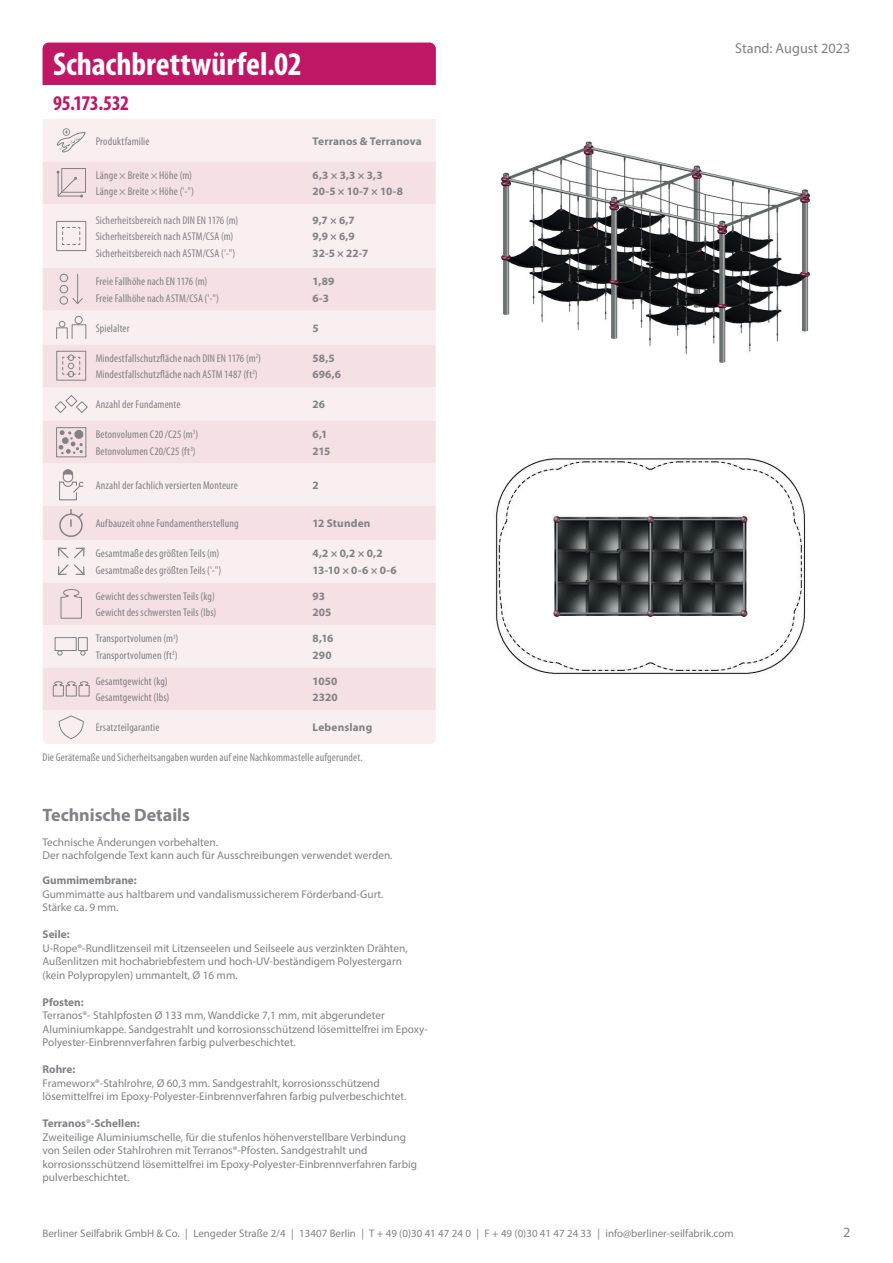
<style>
.page{position:relative;width:893px;height:1263px;background:#fff}
.page>*{position:absolute;margin:0;border:0;box-sizing:border-box;transform-origin:0 0}
.t1{font:700 condensed 33px "Myriad Pro";color:#fff}
.t2{font:700 condensed 21px "Myriad Pro";letter-spacing:-.025em;color:#c01666}
.Ü_Technische_Daten{font:700 18px "Myriad Pro";color:#808285}
.Stand_Datum{font:14.25px "Myriad Pro";color:#808285}
.Fließtext_Technische_Daten{font:11.25px/13.5px "Myriad Pro";color:#808285}
.Datentabelle_Einheiten{font:condensed 11.25px/16.5px "Myriad Pro";letter-spacing:.015em;color:#808285}
.Fließtext_Technische_Daten_Bold{font:700 11.25px/16.5px "Myriad Pro";color:#808285}
.t3{font:10.95px "Myriad Pro";color:#808285}
.s1{font-weight:400}
</style>
<div class="page">
<img style="left:500px;top:141px;width:310px;height:222px">
<img style="left:495px;top:458px;width:311px;height:217px">
<div style="left:43px;top:43px;width:393px;height:42px;background:#c01666"></div>
<div style="left:43px;top:119px;width:393px;height:625px;background:#f9eff1"></div>
<svg style="left:43px;top:162px;width:393px;height:548px;fill:#f5e0e4"></svg>
<svg style="left:57px;top:128px;width:29px;height:26px"></svg>
<div style="left:61px;top:168px;width:25px;height:25px;border:1px solid #808285"></div>
<svg style="left:57px;top:171px;width:26px;height:27px"></svg>
<div style="left:56px;top:221px;width:30px;height:30px;border:1px solid #808285"></div>
<svg style="left:62px;top:227px;width:19px;height:18px"></svg>
<div style="left:60px;top:296px;width:8px;height:9px;border:1px solid #808285;border-radius:50%"></div>
<hr style="left:77px;top:274px;width:1px;height:30px;background:#808285">
<svg style="left:72px;top:297px;width:12px;height:8px"></svg>
<div style="left:60px;top:285px;width:8px;height:8px;border:1px solid #808285;border-radius:50%"></div>
<div style="left:60px;top:274px;width:8px;height:8px;border:1px solid #808285;border-radius:50%"></div>
<svg style="left:59px;top:321px;width:6px;height:6px"></svg>
<div style="left:56px;top:327px;width:12px;height:12px;border:1px solid #808285"></div>
<div style="left:72px;top:324px;width:14px;height:15px;border:1px solid #808285"></div>
<div style="left:75px;top:316px;width:8px;height:8px;border:1px solid #808285;border-radius:50%"></div>
<div style="left:56px;top:351px;width:30px;height:30px;border:1px solid #808285"></div>
<svg style="left:62px;top:355px;width:18px;height:22px"></svg>
<svg style="left:54px;top:394px;width:34px;height:20px"></svg>
<div style="left:56px;top:427px;width:30px;height:30px;border:1px solid #808285"></div>
<svg style="left:59px;top:430px;width:24px;height:24px"></svg>
<svg style="left:58px;top:469px;width:26px;height:32px"></svg>
<svg style="left:59px;top:509px;width:24px;height:28px"></svg>
<svg style="left:57px;top:546px;width:29px;height:30px"></svg>
<svg style="left:60px;top:589px;width:22px;height:30px"></svg>
<div style="left:55px;top:637px;width:22px;height:14px;border:1px solid #808285"></div>
<div style="left:78px;top:637px;width:10px;height:14px;border:1px solid #808285"></div>
<svg style="left:57px;top:650px;width:6px;height:5px"></svg>
<svg style="left:80px;top:650px;width:6px;height:5px"></svg>
<svg style="left:53px;top:681px;width:37px;height:16px"></svg>
<svg style="left:58px;top:715px;width:26px;height:24px"></svg>
<p class="t1" style="left:53px;top:43px;width:250px">Schachbrettwürfel.02</p>
<p class="t2" style="left:53px;top:90px;width:77px">95.173.532</p>
<p class="Datentabelle_Einheiten" style="left:96px;top:132px;width:55px">Produktfamilie</p>
<p class="Fließtext_Technische_Daten_Bold" style="left:313px;top:132px;width:111px">Terranos &amp; Terranova</p>
<p class="Datentabelle_Einheiten" style="left:96px;top:167px;width:100px">Länge × Breite × Höhe (m)<br>Länge × Breite × Höhe ('-")</p>
<p class="Fließtext_Technische_Daten_Bold" style="left:313px;top:166px;width:92px">6,3 × 3,3 × 3,3<br>20-5 × 10-7 × 10-8</p>
<p class="Datentabelle_Einheiten" style="left:96px;top:212px;width:144px">Sicherheitsbereich nach DIN EN 1176 (m)<br>Sicherheitsbereich nach ASTM/CSA (m)<br>Sicherheitsbereich nach ASTM/CSA ('-")</p>
<p class="Fließtext_Technische_Daten_Bold" style="left:313px;top:211px;width:57px">9,7 × 6,7<br>9,9 × 6,9<br>32-5 × 22-7</p>
<p class="Datentabelle_Einheiten" style="left:96px;top:273px;width:125px">Freie Fallhöhe nach EN 1176 (m)<br>Freie Fallhöhe nach ASTM/CSA ('-")</p>
<p class="Fließtext_Technische_Daten_Bold" style="left:313px;top:273px;width:23px">1,89<br>6-3</p>
<p class="Datentabelle_Einheiten" style="left:96px;top:320px;width:36px">Spielalter</p>
<p class="Fließtext_Technische_Daten_Bold" style="left:313px;top:319px;width:8px">5</p>
<p class="Datentabelle_Einheiten" style="left:96px;top:350px;width:167px">Mindestfallschutzfläche nach DIN EN 1176 (m<sup>2</sup>)<br>Mindestfallschutzfläche nach ASTM 1487 (ft<sup>2</sup>)</p>
<p class="Fließtext_Technische_Daten_Bold" style="left:313px;top:349px;width:30px">58,5<br>696,6</p>
<p class="Datentabelle_Einheiten" style="left:96px;top:396px;width:87px">Anzahl der Fundamente</p>
<p class="Fließtext_Technische_Daten_Bold" style="left:313px;top:396px;width:14px">26</p>
<p class="Datentabelle_Einheiten" style="left:96px;top:426px;width:104px">Betonvolumen C20 /C25 (m<sup>3</sup>)<br>Betonvolumen C20/C25 (ft<sup>3</sup>)</p>
<p class="Fließtext_Technische_Daten_Bold" style="left:313px;top:426px;width:20px">6,1<br>215</p>
<p class="Datentabelle_Einheiten" style="left:96px;top:477px;width:144px">Anzahl der fachlich versierten Monteure</p>
<p class="Fließtext_Technische_Daten_Bold" style="left:313px;top:477px;width:8px">2</p>
<p class="Datentabelle_Einheiten" style="left:96px;top:515px;width:144px">Aufbauzeit ohne Fundamentherstellung</p>
<p class="Fließtext_Technische_Daten_Bold" style="left:313px;top:515px;width:59px">12 Stunden</p>
<p class="Datentabelle_Einheiten" style="left:96px;top:545px;width:127px">Gesamtmaße des größten Teils (m)<br>Gesamtmaße des größten Teils ('-")</p>
<p class="Fließtext_Technische_Daten_Bold" style="left:313px;top:545px;width:86px">4,2 × 0,2 × 0,2<br>13-10 × 0-6 × 0-6</p>
<p class="Datentabelle_Einheiten" style="left:96px;top:588px;width:122px">Gewicht des schwersten Teils (kg)<br>Gewicht des schwersten Teils (lbs)</p>
<p class="Fließtext_Technische_Daten_Bold" style="left:313px;top:587px;width:20px">93<br>205</p>
<p class="Datentabelle_Einheiten" style="left:96px;top:630px;width:84px">Transportvolumen (m<sup>3</sup>)<br>Transportvolumen (ft<sup>3</sup>)</p>
<p class="Fließtext_Technische_Daten_Bold" style="left:313px;top:630px;width:22px">8,16<br>290</p>
<p class="Datentabelle_Einheiten" style="left:96px;top:673px;width:75px">Gesamtgewicht (kg)<br>Gesamtgewicht (lbs)</p>
<p class="Fließtext_Technische_Daten_Bold" style="left:313px;top:672px;width:27px">1050<br>2320</p>
<p class="Datentabelle_Einheiten" style="left:96px;top:719px;width:65px">Ersatzteilgarantie</p>
<p class="Fließtext_Technische_Daten_Bold" style="left:313px;top:719px;width:61px">Lebenslang</p>
<p class="Datentabelle_Einheiten" style="left:43px;top:749px;width:322px">Die Gerätemaße und Sicherheitsangaben wurden auf eine Nachkommastelle aufgerundet.</p>
<p class="Ü_Technische_Daten" style="left:43px;top:804px;width:149px">Technische Details</p>
<p class="Fließtext_Technische_Daten" style="left:43px;top:835px;width:352px">Technische Änderungen vorbehalten.<br>Der nachfolgende Text kann auch für Ausschreibungen verwendet werden.</p>
<p class="Fließtext_Technische_Daten_Bold" style="left:43px;top:872px;width:96px">Gummimembrane:</p>
<p class="Fließtext_Technische_Daten" style="left:43px;top:887px;width:343px">Gummimatte aus haltbarem und vandalismussicherem Förderband-Gurt.<br>Stärke ca. 9 mm.</p>
<p class="Fließtext_Technische_Daten_Bold" style="left:43px;top:926px;width:29px">Seile:</p>
<p class="Fließtext_Technische_Daten" style="left:43px;top:941px;width:367px">U-Rope®-Rundlitzenseil mit Litzenseelen und Seilseele aus verzinkten Drähten,<br>Außenlitzen mit hochabriebfestem und hoch-UV-beständigem Polyestergarn (kein Polypropylen) ummantelt, Ø 16 mm.</p>
<p class="Fließtext_Technische_Daten_Bold" style="left:43px;top:993px;width:43px">Pfosten:</p>
<p class="Fließtext_Technische_Daten" style="left:43px;top:1009px;width:387px">Terranos®- Stahlpfosten Ø 133 mm, Wanddicke 7,1 mm, mit abgerundeter<br>Aluminiumkappe. Sandgestrahlt und korrosionsschützend lösemittelfrei im Epoxy-<br>Polyester-Einbrennverfahren farbig pulverbeschichtet.</p>
<p class="Fließtext_Technische_Daten_Bold" style="left:43px;top:1061px;width:34px">Rohre:</p>
<p class="Fließtext_Technische_Daten" style="left:43px;top:1076px;width:365px">Frameworx®-Stahlrohre, Ø 60,3 mm. Sandgestrahlt, korrosionsschützend lösemittelfrei im Epoxy-Polyester-Einbrennverfahren farbig pulverbeschichtet.</p>
<p class="Fließtext_Technische_Daten_Bold" style="left:43px;top:1115px;width:99px">Terranos<span class="s1">®</span>-Schellen:</p>
<p class="Fließtext_Technische_Daten" style="left:43px;top:1130px;width:376px">Zweiteilige Aluminiumschelle, für die stufenlos höhenverstellbare Verbindung von Seilen oder Stahlrohren mit Terranos®-Pfosten. Sandgestrahlt und korrosionsschützend lösemittelfrei im Epoxy-Polyester-Einbrennverfahren farbig pulverbeschichtet.</p>
<p class="Stand_Datum" style="left:735px;top:40px;width:117px">Stand: August 2023</p>
<p class="t3" style="left:43px;top:1227px;width:692px">Berliner Seilfabrik GmbH &amp; Co. | Lengeder Straße 2/4 | 13407 Berlin | T + 49 (0)30 41 47 24 0 | F + 49 (0)30 41 47 24 33 | info@berliner-seilfabrik.com</p>
<p class="Stand_Datum" style="left:843px;top:1224px;width:9px">2</p>
</div>
